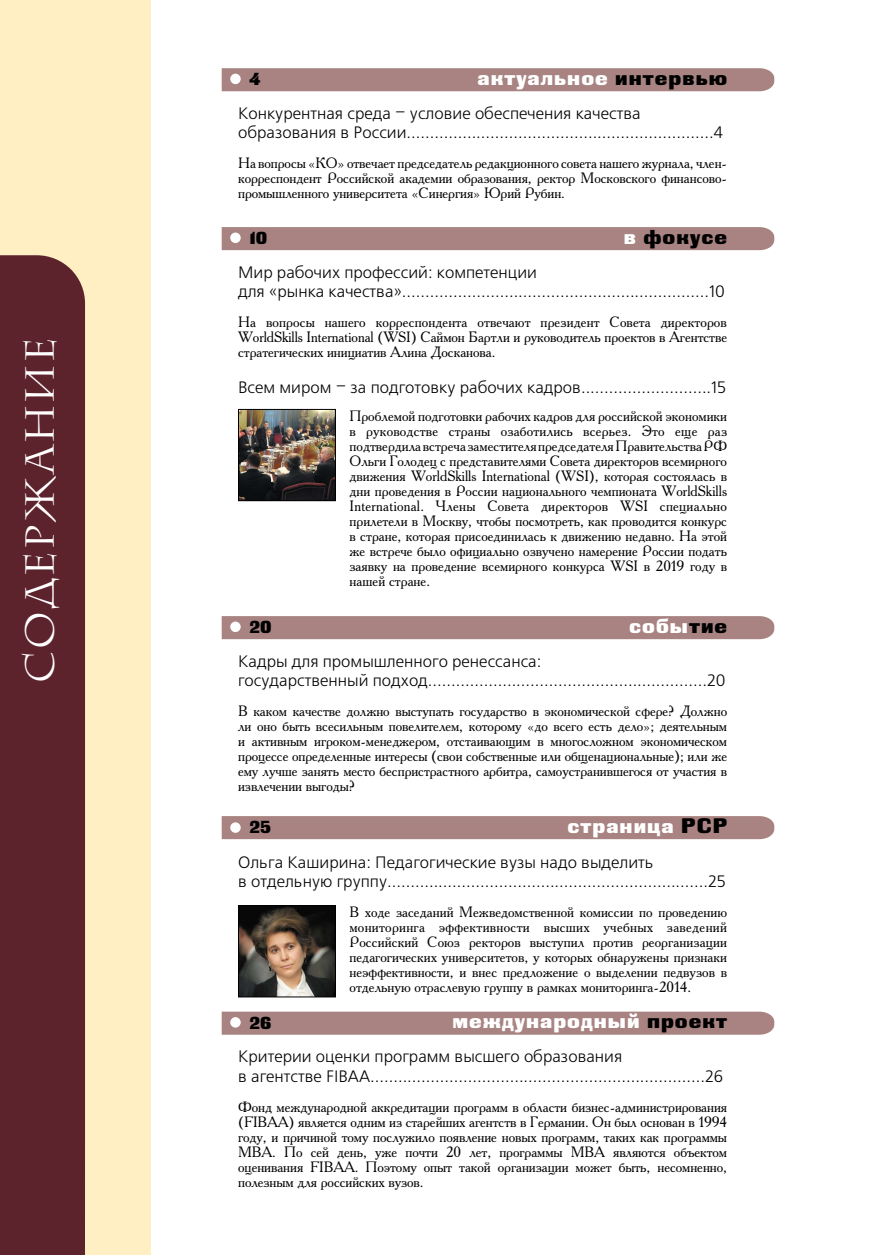
<style>
.page{position:relative;width:893px;height:1255px;background:#fff}
.page>*{position:absolute;margin:0;border:0;box-sizing:border-box;transform-origin:0 0}
.t1{font:40.5px "Barry Gothic";letter-spacing:.05em;color:#fff}
.t2{font:21px "Black Grotesk C";letter-spacing:.05em;color:#fff}
.t3{font:21px "Black Grotesk C";letter-spacing:.05em;color:#000}
.t4{font:17.4px "Black Grotesk C";color:#000}
.t5{font:16.5px/19.5px "Free Set C";color:#000}
.t6{font:15px/15px "Academy C";letter-spacing:-.005em;color:#000;text-align:justify}
.s1{color:#000}
.s2{color:#fff}
</style>
<div class="page">
<div style="left:222px;top:816px;width:552px;height:23px;background:#a88381"></div>
<div style="left:0;top:0;width:150px;height:1254px;background:#ffefc3"></div>
<div style="left:0;top:255px;width:85px;height:999px;background:#5d232d"></div>
<div style="left:222px;top:68px;width:552px;height:23px;background:#a88381"></div>
<div style="left:222px;top:227px;width:552px;height:23px;background:#a88381"></div>
<div style="left:222px;top:616px;width:552px;height:23px;background:#a88381"></div>
<div style="left:222px;top:1011px;width:552px;height:23px;background:#a88381"></div>
<div style="left:230px;top:74px;width:11px;height:10px;background:#fff;border-radius:50%"></div>
<div style="left:230px;top:232px;width:11px;height:11px;background:#fff;border-radius:50%"></div>
<div style="left:230px;top:621px;width:11px;height:11px;background:#fff;border-radius:50%"></div>
<div style="left:230px;top:1017px;width:11px;height:10px;background:#fff;border-radius:50%"></div>
<div style="left:230px;top:822px;width:11px;height:10px;background:#fff;border-radius:50%"></div>
<img style="left:240px;top:907px;width:94px;height:88px">
<div style="left:238px;top:905px;width:98px;height:92px;border:1px solid #000"></div>
<img style="left:240px;top:411px;width:94px;height:88px">
<div style="left:238px;top:409px;width:98px;height:92px;border:1px solid #000"></div>
<h1 class="t1" style="left:17px;top:683px;width:346px;rotate:-90deg">содержание</h1>
<p class="t4" style="left:249px;top:69px;width:13px">4</p>
<h2 class="t2" style="left:477px;top:65px;width:251px">актуальное <span class="s1">интервью</span></h2>
<p class="t5" style="left:238px;top:104px;width:487px">Конкурентная среда – условие обеспечения качества образования в России..................................................................4</p>
<p class="t6" style="left:238px;top:156px;width:490px;text-align:left">На вопросы «КО» отвечает председатель редакционного совета нашего журнала, член&shy;корреспондент Российской академии образования, ректор Московского финансово&shy;промышленного университета «Синергия» Юрий Рубин.</p>
<p class="t4" style="left:249px;top:228px;width:19px">10</p>
<h2 class="t3" style="left:624px;top:224px;width:105px"><span class="s2">в</span> фокусе</h2>
<p class="t5" style="left:238px;top:263px;width:488px">Мир рабочих профессий: компетенции<br>для «рынка качества»..................................................................10</p>
<p class="t6" style="left:238px;top:314px;width:491px">На вопросы нашего корреспондента отвечают президент Совета директоров WorldSkills International (WSI) Саймон Бартли и руководитель проектов в Агентстве стратегических инициатив Алина Досканова.</p>
<p class="t5" style="left:238px;top:378px;width:490px">Всем миром – за подготовку рабочих кадров............................15</p>
<p class="t4" style="left:249px;top:617px;width:24px">20</p>
<p class="t6" style="left:350px;top:408px;width:379px">Проблемой подготовки рабочих кадров для российской экономики в руководстве страны озаботились всерьез. Это еще раз подтвердила встреча заместителя председателя Правительства РФ Ольги Голодец с представителями Совета директоров всемирного движения WorldSkills International (WSI), которая состоялась в дни проведения в России национального чемпионата WorldSkills International. Члены Совета директоров WSI специально прилетели в Москву, чтобы посмотреть, как проводится конкурс в стране, которая присоединилась к движению недавно. На этой же встрече было официально озвучено намерение России подать заявку на проведение всемирного конкурса WSI в 2019 году в нашей стране.</p>
<h2 class="t2" style="left:629px;top:613px;width:100px">собы<span class="s1">тие</span></h2>
<p class="t5" style="left:238px;top:652px;width:489px">Кадры для промышленного ренессанса:<br>государственный подход............................................................20</p>
<p class="t6" style="left:238px;top:703px;width:491px">В каком качестве должно выступать государство в экономической сфере? Должно ли оно быть всесильным повелителем, которому «до всего есть дело»; деятельным и активным игроком-менеджером, отстаивающим в многосложном экономическом процессе определенные интересы (свои собственные или общенациональные); или же ему лучше занять место беспристрастного арбитра, самоустранившегося от участия в извлечении выгоды?</p>
<p class="t4" style="left:249px;top:816px;width:23px">25</p>
<h2 class="t2" style="left:567px;top:813px;width:161px">страница <span class="s1">РСР</span></h2>
<p class="t5" style="left:238px;top:853px;width:489px">Ольга Каширина: Педагогические вузы надо выделить<br>в отдельную группу.....................................................................25</p>
<p class="t4" style="left:249px;top:1012px;width:24px">26</p>
<p class="t6" style="left:350px;top:904px;width:379px">В ходе заседаний Межведомственной комиссии по проведению мониторинга эффективности высших учебных заведений Российский Союз ректоров выступил против реорганизации педагогических университетов, у которых обнаружены признаки неэффективности, и внес предложение о выделении педвузов в отдельную отраслевую группу в рамках мониторинга-2014.</p>
<h2 class="t2" style="left:452px;top:1008px;width:276px">международный <span class="s1">проект</span></h2>
<p class="t5" style="left:238px;top:1047px;width:487px">Критерии оценки программ высшего образования<br>в агентстве FIBAA........................................................................26</p>
<p class="t6" style="left:238px;top:1098px;width:491px">Фонд международной аккредитации программ в области бизнес-администрирования (FIBAA) является одним из старейших агентств в Германии. Он был основан в 1994 году, и причиной тому послужило появление новых программ, таких как программы MBA. По сей день, уже почти 20 лет, программы МВА являются объектом оценивания FIBAA. Поэтому опыт такой организации может быть, несомненно, полезным для российских вузов.</p>
</div>
